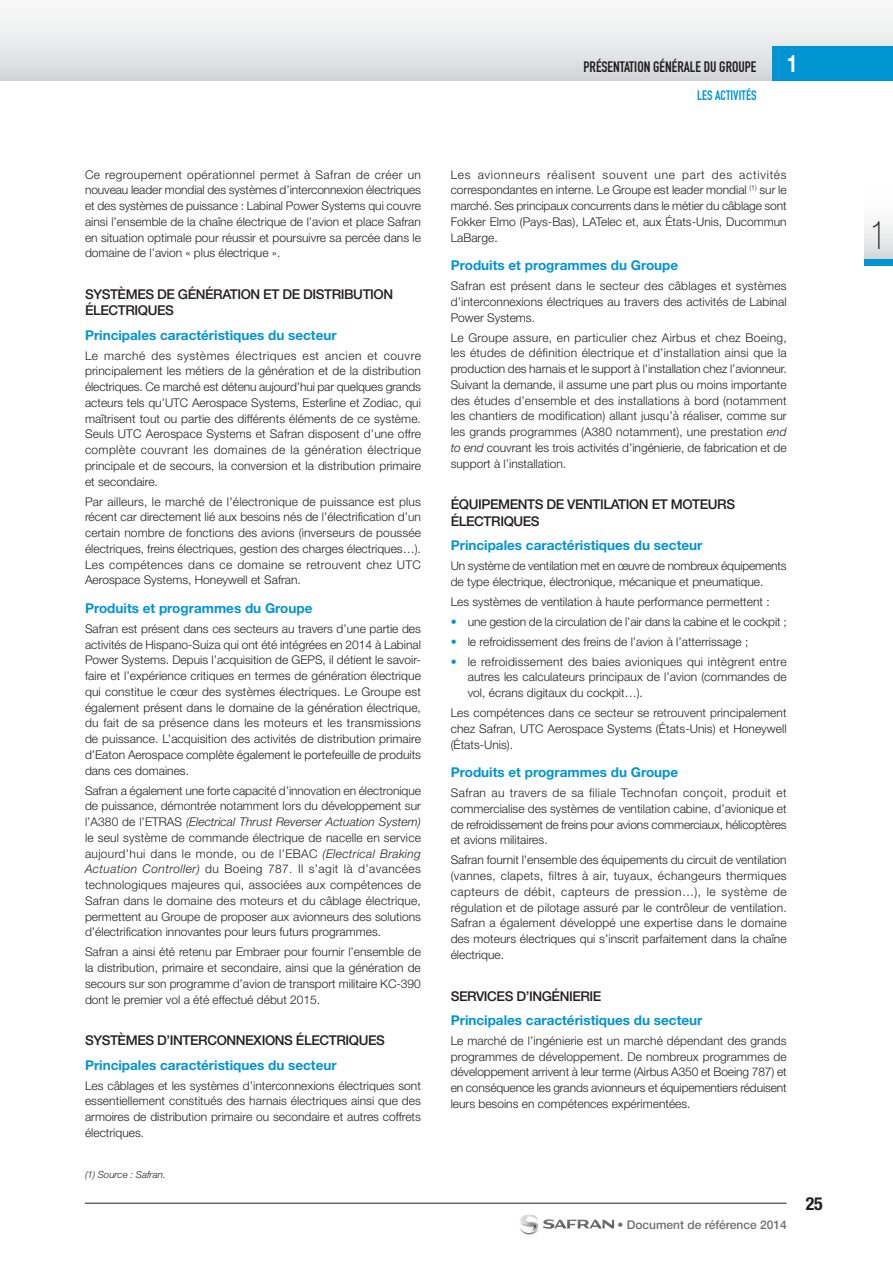
<style>
.page{position:relative;width:893px;height:1263px;background:#fff}
.page>*{position:absolute;margin:0;border:0;box-sizing:border-box;transform-origin:0 0}
.t1{font:100 condensed 39px "Helvetica Neue LT Std";color:#231f20;scale:.8 1}
.t2{font:700 24px "Helvetica Neue LT Std";color:#fff;scale:.8 1}
.t3{font:700 condensed 18px "Helvetica Neue LT Std";color:#231f20}
.t4{font:15px "DIN Engschrift Std";color:#231f20}
.t5{font:700 13.5px "Helvetica Neue LT Std";color:#0094d3}
.t6{font:500 13.5px/16.2px "Helvetica Neue LT Std";letter-spacing:-.03em;color:#231f20}
.t7{font:13.5px "DIN Engschrift Std";color:#0094d3}
.t8{font:300 12px/15.8px "Helvetica Neue LT Std";color:#231f20;text-align:justify}
.t9{font:500 12px "Helvetica Neue LT Std";color:#6d6e70}
.t10{font:italic 300 9.75px "Helvetica Neue LT Std";color:#231f20}
.s1{font-style:italic}
.s2{color:#0094d3}
</style>
<div class="page">
<svg style="left:521px;top:1217px;width:93px;height:13px"></svg>
<img style="left:520px;top:1215px;width:17px;height:7px">
<img style="left:520px;top:1228px;width:18px;height:6px">
<hr style="left:85px;top:1203px;width:702px;height:1px;background:#231f20">
<div style="left:0;top:0;width:893px;height:80px;background:linear-gradient(to bottom,#fcfcfd,#d6d8d9)"></div>
<div style="left:773px;top:46px;width:120px;height:34px;background:#0094d3"></div>
<div style="left:864px;top:170px;width:29px;height:89px;background:linear-gradient(to bottom,#fff,#e0e1e2)"></div>
<div style="left:864px;top:259px;width:29px;height:7px;background:#0094d3"></div>
<p class="t8" style="left:85px;top:168px;width:338px">Ce regroupement opérationnel permet à Safran de créer un nouveau leader mondial des systèmes d’interconnexion électriques et des systèmes de puissance : Labinal Power Systems qui couvre ainsi l’ensemble de la chaîne électrique de l’avion et place Safran en situation optimale pour réussir et poursuivre sa percée dans le domaine de l’avion « plus électrique ».</p>
<p class="t6" style="left:85px;top:288px;width:310px">SYSTÈMES DE GÉNÉRATION ET DE DISTRIBUTION<br>ÉLECTRIQUES</p>
<p class="t5" style="left:85px;top:330px;width:253px">Principales caractéristiques du secteur</p>
<p class="t8" style="left:85px;top:349px;width:337px">Le marché des systèmes électriques est ancien et couvre principalement les métiers de la génération et de la distribution électriques. Ce marché est détenu aujourd’hui par quelques grands acteurs tels qu’UTC Aerospace Systems, Esterline et Zodiac, qui maîtrisent tout ou partie des différents éléments de ce système.<br>Seuls UTC Aerospace Systems et Safran disposent d’une offre complète couvrant les domaines de la génération électrique principale et de secours, la conversion et la distribution primaire et secondaire.</p>
<p class="t8" style="left:85px;top:495px;width:337px">Par ailleurs, le marché de l’électronique de puissance est plus récent car directement lié aux besoins nés de l’électrification d’un certain nombre de fonctions des avions (inverseurs de poussée électriques, freins électriques, gestion des charges électriques…).<br>Les compétences dans ce domaine se retrouvent chez UTC Aerospace Systems, Honeywell et Safran.</p>
<p class="t5" style="left:85px;top:603px;width:229px">Produits et programmes du Groupe</p>
<p class="t8" style="left:85px;top:622px;width:337px">Safran est présent dans ces secteurs au travers d’une partie des activités de Hispano-Suiza qui ont été intégrées en 2014 à Labinal Power Systems. Depuis l’acquisition de GEPS, il détient le savoir&shy;faire et l’expérience critiques en termes de génération électrique qui constitue le cœur des systèmes électriques. Le Groupe est également présent dans le domaine de la génération électrique, du fait de sa présence dans les moteurs et les transmissions de puissance. L’acquisition des activités de distribution primaire d’Eaton Aerospace complète également le portefeuille de produits dans ces domaines.</p>
<p class="t8" style="left:85px;top:784px;width:337px">Safran a également une forte capacité d’innovation en électronique de puissance, démontrée notamment lors du développement sur l’A380 de l’ETRAS <span class="s1">(Electrical Thrust Reverser Actuation System) </span>le seul système de commande électrique de nacelle en service aujourd’hui dans le monde, ou de l’EBAC <span class="s1">(Electrical Braking Actuation Controller)</span> du Boeing 787. Il s’agit là d’avancées technologiques majeures qui, associées aux compétences de Safran dans le domaine des moteurs et du câblage électrique, permettent au Groupe de proposer aux avionneurs des solutions d’électrification innovantes pour leurs futurs programmes.</p>
<p class="t8" style="left:85px;top:946px;width:337px">Safran a ainsi été retenu par Embraer pour fournir l’ensemble de la distribution, primaire et secondaire, ainsi que la génération de secours sur son programme d’avion de transport militaire KC-390 dont le premier vol a été effectué début 2015.</p>
<p class="t6" style="left:85px;top:1034px;width:301px">SYSTÈMES D’INTERCONNEXIONS ÉLECTRIQUES</p>
<p class="t5" style="left:85px;top:1060px;width:253px">Principales caractéristiques du secteur</p>
<p class="t8" style="left:85px;top:1079px;width:337px">Les câblages et les systèmes d’interconnexions électriques sont essentiellement constitués des harnais électriques ainsi que des armoires de distribution primaire ou secondaire et autres coffrets électriques.</p>
<p class="t10" style="left:85px;top:1171px;width:82px">(1) Source : Safran.</p>
<p class="t4" style="left:583px;top:61px;width:174px">PRÉSENTATION GÉNÉRALE DU GROUPE</p>
<h2 class="t2" style="left:787px;top:55px;width:15px">1</h2>
<p class="t7" style="left:697px;top:90px;width:61px">LES ACTIVITÉS</p>
<p class="t8" style="left:451px;top:168px;width:337px">Les avionneurs réalisent souvent une part des activités correspondantes en interne. Le Groupe est leader mondial <sup>(1)</sup> sur le marché. Ses principaux concurrents dans le métier du câblage sont Fokker Elmo (Pays-Bas), LATelec et, aux États-Unis, Ducommun LaBarge.</p>
<p class="t5" style="left:451px;top:261px;width:229px">Produits et programmes du Groupe</p>
<p class="t8" style="left:451px;top:280px;width:337px">Safran est présent dans le secteur des câblages et systèmes d’interconnexions électriques au travers des activités de Labinal Power Systems.</p>
<p class="t8" style="left:451px;top:331px;width:337px">Le Groupe assure, en particulier chez Airbus et chez Boeing, les études de définition électrique et d’installation ainsi que la production des harnais et le support à l’installation chez l’avionneur.<br>Suivant la demande, il assume une part plus ou moins importante des études d’ensemble et des installations à bord (notamment les chantiers de modification) allant jusqu’à réaliser, comme sur les grands programmes (A380 notamment), une prestation <span class="s1">end to end</span> couvrant les trois activités d’ingénierie, de fabrication et de support à l’installation.</p>
<p class="t6" style="left:451px;top:498px;width:286px">ÉQUIPEMENTS DE VENTILATION ET MOTEURS<br>ÉLECTRIQUES</p>
<p class="t5" style="left:451px;top:540px;width:253px">Principales caractéristiques du secteur</p>
<p class="t8" style="left:451px;top:559px;width:337px">Un système de ventilation met en œuvre de nombreux équipements de type électrique, électronique, mécanique et pneumatique.</p>
<p class="t8" style="left:451px;top:595px;width:320px">Les systèmes de ventilation à haute performance permettent :</p>
<p class="t8" style="left:451px;top:615px;width:337px"><span class="s2">•</span> une gestion de la circulation de l’air dans la cabine et le cockpit ;</p>
<p class="t8" style="left:451px;top:635px;width:299px"><span class="s2">•</span> le refroidissement des freins de l’avion à l’atterrissage ;</p>
<p class="t8" style="left:468px;top:655px;width:320px;text-indent:-17px"><span class="s2">•</span> le refroidissement des baies avioniques qui intègrent entre autres les calculateurs principaux de l’avion (commandes de vol, écrans digitaux du cockpit…).</p>
<p class="t8" style="left:451px;top:707px;width:337px">Les compétences dans ce secteur se retrouvent principalement chez Safran, UTC Aerospace Systems (États-Unis) et Honeywell (États-Unis).</p>
<p class="t5" style="left:451px;top:768px;width:229px">Produits et programmes du Groupe</p>
<p class="t8" style="left:451px;top:787px;width:337px">Safran au travers de sa filiale Technofan conçoit, produit et commercialise des systèmes de ventilation cabine, d’avionique et de refroidissement de freins pour avions commerciaux, hélicoptères et avions militaires.</p>
<p class="t8" style="left:451px;top:854px;width:337px">Safran fournit l’ensemble des équipements du circuit de ventilation (vannes, clapets, filtres à air, tuyaux, échangeurs thermiques capteurs de débit, capteurs de pression…), le système de régulation et de pilotage assuré par le contrôleur de ventilation.<br>Safran a également développé une expertise dans le domaine des moteurs électriques qui s’inscrit parfaitement dans la chaîne électrique.</p>
<p class="t6" style="left:451px;top:989px;width:152px">SERVICES D’INGÉNIERIE</p>
<p class="t5" style="left:451px;top:1015px;width:253px">Principales caractéristiques du secteur</p>
<p class="t8" style="left:451px;top:1034px;width:337px">Le marché de l’ingénierie est un marché dépendant des grands programmes de développement. De nombreux programmes de développement arrivent à leur terme (Airbus A350 et Boeing 787) et en conséquence les grands avionneurs et équipementiers réduisent leurs besoins en compétences expérimentées.</p>
<p class="t9" style="left:617px;top:1220px;width:171px">• Document de référence 2014</p>
<h3 class="t3" style="left:806px;top:1197px;width:18px">25</h3>
<h1 class="t1" style="left:871px;top:221px;width:20px">1</h1>
</div>
